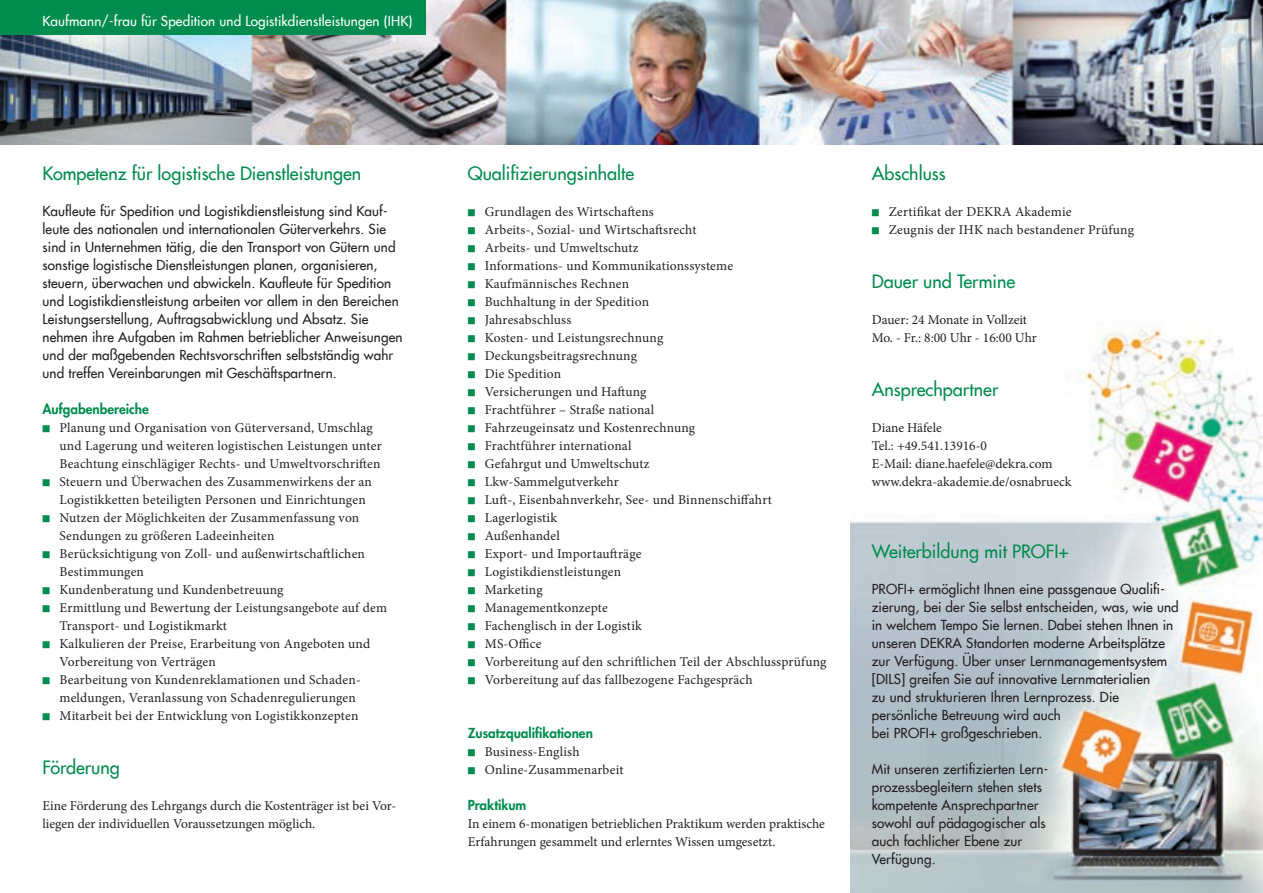
<style>
.page{position:relative;width:1263px;height:893px;background:#fff}
.page>*{position:absolute;margin:0;border:0;box-sizing:border-box;transform-origin:0 0}
.t1{font:500 18px "Futura Com";color:#008c4e}
.t2{font:13.5px/18px "Minion Pro";letter-spacing:.01em;color:#231f20}
.t3{font:500 13.5px/18px "Futura Com";letter-spacing:.01em;color:#231f20}
.t4{font:500 13.5px "Futura Com";letter-spacing:.01em;color:#fff}
.t5{font:800 13.5px "Futura Com";color:#008c4e}
</style>
<div class="page">
<img style="left:850px;top:326px;width:413px;height:567px">
<img style="left:0;top:0;width:1263px;height:145px">
<div style="left:0;top:0;width:425px;height:34px;background:#008c4e"></div>
<p class="t4" style="left:43px;top:11px;width:371px">Kaufmann/-frau für Spedition und Logistikdienstleistungen (IHK)</p>
<h1 class="t1" style="left:43px;top:160px;width:320px">Kompetenz für logistische Dienstleistungen</h1>
<p class="t3" style="left:43px;top:201px;width:362px">Kaufleute für Spedition und Logistikdienstleistung sind Kauf&shy;leute des nationalen und internationalen Güterverkehrs. Sie sind in Unternehmen tätig, die den Transport von Gütern und sonstige logistische Dienstleistungen planen, organisieren, steuern, überwachen und abwickeln. Kaufleute für Spedition und Logistikdienstleistung arbeiten vor allem in den Bereichen Leistungserstellung, Auftragsabwicklung und Absatz. Sie nehmen ihre Aufgaben im Rahmen betrieblicher Anweisungen und der maßgebenden Rechtsvorschriften selbstständig wahr und treffen Vereinbarungen mit Geschäftspartnern.</p>
<p class="t5" style="left:43px;top:399px;width:108px">Aufgabenbereiche</p>
<p class="t2" style="left:60px;top:419px;width:329px">Planung und Organisation von Güterversand, Umschlag und Lagerung und weiteren logistischen Leistungen unter Beachtung einschlägiger Rechts- und Umweltvorschriften Steuern und Überwachen des Zusammenwirkens der an Logistikketten beteiligten Personen und Einrichtungen Nutzen der Möglichkeiten der Zusammenfassung von Sendungen zu größeren Ladeeinheiten<br>Berücksichtigung von Zoll- und außenwirtschaftlichen Bestimmungen<br>Kundenberatung und Kundenbetreuung<br>Ermittlung und Bewertung der Leistungsangebote auf dem Transport- und Logistikmarkt<br>Kalkulieren der Preise, Erarbeitung von Angeboten und Vorbereitung von Verträgen<br>Bearbeitung von Kundenreklamationen und Schaden&shy;meldungen, Veranlassung von Schadenregulierungen Mitarbeit bei der Entwicklung von Logistikkonzepten</p>
<h1 class="t1" style="left:43px;top:754px;width:79px">Förderung</h1>
<p class="t2" style="left:43px;top:797px;width:355px">Eine Förderung des Lehrgangs durch die Kostenträger ist bei Vor&shy;liegen der individuellen Voraussetzungen möglich.</p>
<h1 class="t1" style="left:468px;top:160px;width:168px">Qualifizierungsinhalte</h1>
<p class="t2" style="left:485px;top:203px;width:343px">Grundlagen des Wirtschaftens<br>Arbeits-, Sozial- und Wirtschaftsrecht<br>Arbeits- und Umweltschutz<br>Informations- und Kommunikationssysteme<br>Kaufmännisches Rechnen<br>Buchhaltung in der Spedition<br>Jahresabschluss<br>Kosten- und Leistungsrechnung<br>Deckungsbeitragsrechnung<br>Die Spedition<br>Versicherungen und Haftung<br>Frachtführer – Straße national<br>Fahrzeugeinsatz und Kostenrechnung<br>Frachtführer international<br>Gefahrgut und Umweltschutz<br>Lkw-Sammelgutverkehr<br>Luft-, Eisenbahnverkehr, See- und Binnenschiffahrt<br>Lagerlogistik<br>Außenhandel<br>Export- und Importaufträge<br>Logistikdienstleistungen<br>Marketing<br>Managementkonzepte<br>Fachenglisch in der Logistik<br>MS-Office<br>Vorbereitung auf den schriftlichen Teil der Abschlussprüfung<br>Vorbereitung auf das fallbezogene Fachgespräch</p>
<p class="t5" style="left:468px;top:723px;width:127px">Zusatzqualifikationen</p>
<p class="t2" style="left:485px;top:743px;width:140px">Business-English<br>Online-Zusammenarbeit</p>
<p class="t5" style="left:468px;top:795px;width:60px">Praktikum</p>
<p class="t2" style="left:468px;top:815px;width:359px">In einem 6-monatigen betrieblichen Praktikum werden praktische<br>Erfahrungen gesammelt und erlerntes Wissen umgesetzt.</p>
<h1 class="t1" style="left:872px;top:160px;width:75px">Abschluss</h1>
<p class="t2" style="left:889px;top:203px;width:247px">Zertifikat der DEKRA Akademie<br>Zeugnis der IHK nach bestandener Prüfung</p>
<h1 class="t1" style="left:872px;top:268px;width:145px">Dauer und Termine</h1>
<p class="t2" style="left:872px;top:311px;width:167px">Dauer: 24 Monate in Vollzeit<br>Mo. - Fr.: 8:00 Uhr - 16:00 Uhr</p>
<h1 class="t1" style="left:872px;top:376px;width:128px">Ansprechpartner</h1>
<p class="t2" style="left:872px;top:419px;width:201px">Diane Häfele<br>Tel.: +49.541.13916-0<br>E-Mail: diane.haefele@dekra.com www.dekra-akademie.de/osnabrueck</p>
<h1 class="t1" style="left:872px;top:538px;width:199px">Weiterbildung mit PROFI+</h1>
<p class="t3" style="left:872px;top:579px;width:309px">PROFI+ ermöglicht Ihnen eine passgenaue Qualifi&shy;zierung, bei der Sie selbst entscheiden, was, wie und in welchem Tempo Sie lernen. Dabei stehen Ihnen in unseren DEKRA Standorten moderne Arbeitsplätze zur Verfügung. Über unser Lernmanagementsystem [DILS] greifen Sie auf innovative Lernmaterialien<br>zu und strukturieren Ihren Lernprozess. Die persönliche Betreuung wird auch<br>bei PROFI+ großgeschrieben.</p>
<p class="t3" style="left:872px;top:759px;width:178px">Mit unseren zertifizierten Lern&shy;prozessbegleitern stehen stets kompetente Ansprechpartner sowohl auf pädagogischer als auch fachlicher Ebene zur<br>Verfügung.</p>
</div>
